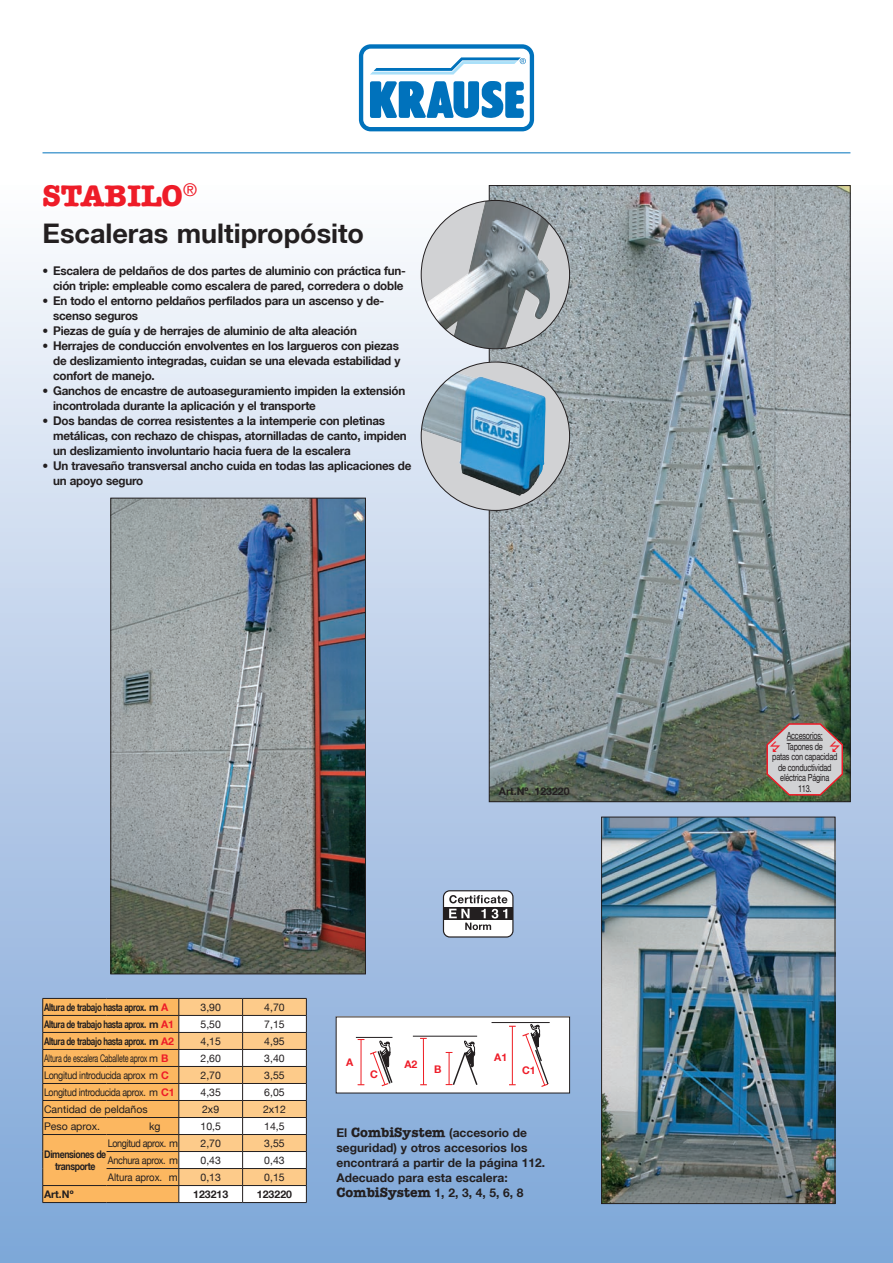
<style>
.page{position:relative;width:893px;height:1263px;background:#fff}
.page>*{position:absolute;margin:0;border:0;box-sizing:border-box;transform-origin:0 0}
.t1{font:700 30px "American Typewriter LT";color:#ee1c28}
.t2{font:700 27px "Helvetica Neue LT";color:#231f20}
.t3{font:700 12px/15px "Helvetica Neue LT";letter-spacing:-.02em;color:#231f20}
.t4{font:700 12px/15px "Helvetica Neue LT";color:#231f20}
.t5{font:10.5px "Helvetica Neue LT";letter-spacing:-.02em;color:#231f20}
.t6{font:700 10.5px "Helvetica Neue LT";letter-spacing:-.04em;color:#231f20;scale:.75 1}
.t7{font:10.5px "Helvetica Neue LT";letter-spacing:-.02em;color:#231f20;scale:.7 1}
.t8{font:10.5px "Helvetica Neue LT";letter-spacing:-.02em;color:#231f20;scale:.84 1}
.t9{font:10.5px "Helvetica Neue LT";color:#231f20}
.t10{font:10.5px "Helvetica Neue LT";letter-spacing:-.02em;color:#231f20;scale:.85 1}
.t11{font:700 10.5px/12px "Helvetica Neue LT";letter-spacing:-.04em;color:#231f20;text-align:center;scale:.83 1}
.t12{font:700 10.5px "Helvetica Neue LT";letter-spacing:-.04em;color:#231f20}
.t13{font:10.5px "Helvetica Neue LT";letter-spacing:-.04em;color:#231f20;scale:.86 1}
.t14{font:10.5px "Helvetica Neue LT";letter-spacing:-.02em;color:#231f20;scale:.86 1}
.t15{font:700 10.5px "Helvetica Neue LT";color:#231f20}
.t16{font:10.5px "Helvetica Neue LT";color:#231f20;scale:.91 1}
.t17{font:700 10.5px "Helvetica Neue LT";color:#ee1c28}
.t18{font:9.75px/10.5px "Helvetica Neue LT";letter-spacing:-.03em;color:#231f20;text-align:center;scale:.75 1}
.s1{color:#ee1c28}
.s2{font-weight:700;color:#ee1c28}
.s3{font-family:"American Typewriter LT";font-size:13.5px}
</style>
<div class="page">
<div style="left:0;top:185px;width:893px;height:1078px;background:linear-gradient(to bottom,#f8f8fa,#7ba3d5)"></div>
<hr style="left:43px;top:153px;width:807px;height:1px;background:#0072bc">
<svg style="left:357px;top:43px;width:179px;height:90px"></svg>
<svg style="left:359px;top:44px;width:175px;height:87px"></svg>
<div style="left:443px;top:891px;width:70px;height:46px;background:#fff;border-radius:6px"></div>
<div style="left:443px;top:890px;width:70px;height:47px;border:1px solid #231f20;border-radius:6px"></div>
<svg style="left:443px;top:907px;width:70px;height:13px"></svg>
<svg style="left:449px;top:909px;width:58px;height:21px"></svg>
<svg style="left:449px;top:895px;width:58px;height:8px"></svg>
<div style="left:336px;top:1017px;width:234px;height:76px;background:#fff"></div>
<svg style="left:446px;top:1041px;width:32px;height:45px"></svg>
<hr style="left:423px;top:1038px;width:1px;height:47px;background:#ee1d23">
<hr style="left:356px;top:1037px;width:36px;height:1px;background:#231f20">
<svg style="left:358px;top:1039px;width:35px;height:48px"></svg>
<hr style="left:413px;top:1036px;width:64px;height:1px;background:#231f20">
<hr style="left:492px;top:1022px;width:58px;height:1px;background:#231f20">
<svg style="left:509px;top:1024px;width:40px;height:63px"></svg>
<svg style="left:39px;top:185px;width:162px;height:53px"></svg>
<img style="left:603px;top:819px;width:230px;height:383px">
<div style="left:601px;top:817px;width:234px;height:387px;border:1px solid #231f20"></div>
<img style="left:113px;top:500px;width:251px;height:472px">
<div style="left:111px;top:498px;width:255px;height:476px;border:1px solid #231f20"></div>
<img style="left:491px;top:187px;width:357px;height:613px">
<div style="left:421px;top:362px;width:149px;height:148px;background:#d1d2d4;border-radius:50%"></div>
<img style="left:421px;top:362px;width:125px;height:134px">
<div style="left:421px;top:200px;width:149px;height:149px;background:#d1d2d4;border-radius:50%"></div>
<img style="left:421px;top:200px;width:137px;height:149px">
<hr style="left:43px;top:1202px;width:64px;height:1px;background:#231f20">
<hr style="left:107px;top:1202px;width:72px;height:1px;background:#231f20">
<hr style="left:179px;top:1202px;width:64px;height:1px;background:#231f20">
<hr style="left:243px;top:1202px;width:64px;height:1px;background:#231f20">
<svg style="left:42px;top:998px;width:265px;height:204px"></svg>
<svg style="left:766px;top:722px;width:78px;height:74px;background:#b5aea9"></svg>
<h1 class="t1" style="left:43px;top:178px;width:156px">STABILO<sup>®</sup></h1>
<h2 class="t2" style="left:43px;top:217px;width:323px">Escaleras multipropósito</h2>
<p class="t3" style="left:43px;top:263px;width:365px;text-align:right">• Escalera de peldaños de dos partes de aluminio con práctica fun&shy;ción triple: empleable como escalera de pared, corredera o doble</p>
<p class="t3" style="left:53px;top:293px;width:333px;text-indent:-11px">• En todo el entorno peldaños perfilados para un ascenso y de&shy;scenso seguros</p>
<p class="t3" style="left:43px;top:323px;width:316px">• Piezas de guía y de herrajes de aluminio de alta aleación</p>
<p class="t3" style="left:53px;top:338px;width:349px;text-indent:-11px">• Herrajes de conducción envolventes en los largueros con piezas de deslizamiento integradas, cuidan se una elevada estabilidad y confort de manejo.</p>
<p class="t3" style="left:53px;top:383px;width:354px;text-indent:-11px">• Ganchos de encastre de autoaseguramiento impiden la extensión incontrolada durante la aplicación y el transporte</p>
<p class="t3" style="left:53px;top:413px;width:355px;text-indent:-11px">• Dos bandas de correa resistentes a la intemperie con pletinas metálicas, con rechazo de chispas, atornilladas de canto, impiden un deslizamiento involuntario hacia fuera de la escalera</p>
<p class="t3" style="left:53px;top:458px;width:360px;text-indent:-11px">• Un travesaño transversal ancho cuida en todas las aplicaciones de un apoyo seguro</p>
<p class="t15" style="left:499px;top:784px;width:72px">Art.Nº. 123220</p>
<p class="t6" style="left:44px;top:1000px;width:167px">Altura de trabajo hasta aprox. m <span class="s1">A</span></p>
<p class="t5" style="left:200px;top:1001px;width:22px">3,90</p>
<p class="t5" style="left:264px;top:1001px;width:22px">4,70</p>
<p class="t6" style="left:44px;top:1017px;width:175px">Altura de trabajo hasta aprox. m <span class="s1">A1</span></p>
<p class="t5" style="left:200px;top:1018px;width:22px">5,50</p>
<p class="t5" style="left:264px;top:1018px;width:22px">7,15</p>
<p class="t6" style="left:44px;top:1034px;width:175px">Altura de trabajo hasta aprox. m <span class="s1">A2</span></p>
<p class="t5" style="left:200px;top:1035px;width:22px">4,15</p>
<p class="t5" style="left:264px;top:1035px;width:22px">4,95</p>
<p class="t7" style="left:44px;top:1052px;width:179px">Altura de escalera Caballete aprox m <span class="s2">B</span></p>
<p class="t5" style="left:200px;top:1052px;width:22px">2,60</p>
<p class="t5" style="left:264px;top:1052px;width:22px">3,40</p>
<p class="t10" style="left:44px;top:1069px;width:148px">Longitud introducida aprox m <span class="s2">C</span></p>
<p class="t5" style="left:200px;top:1069px;width:22px">2,70</p>
<p class="t5" style="left:264px;top:1069px;width:22px">3,55</p>
<p class="t8" style="left:44px;top:1086px;width:157px">Longitud introducida aprox. m <span class="s2">C1</span></p>
<p class="t5" style="left:200px;top:1086px;width:22px">4,35</p>
<p class="t5" style="left:264px;top:1086px;width:22px">6,05</p>
<p class="t9" style="left:44px;top:1103px;width:105px">Cantidad de peldaños</p>
<p class="t5" style="left:202px;top:1103px;width:19px">2x9</p>
<p class="t5" style="left:263px;top:1103px;width:24px">2x12</p>
<p class="t9" style="left:44px;top:1120px;width:58px">Peso aprox.</p>
<p class="t5" style="left:149px;top:1120px;width:13px">kg</p>
<p class="t5" style="left:200px;top:1120px;width:22px">10,5</p>
<p class="t5" style="left:264px;top:1120px;width:22px">14,5</p>
<p class="t11" style="left:44px;top:1148px;width:76px">Dimensiones de transporte</p>
<p class="t13" style="left:108px;top:1137px;width:83px">Longitud aprox. m</p>
<p class="t5" style="left:200px;top:1137px;width:22px">2,70</p>
<p class="t5" style="left:264px;top:1137px;width:22px">3,55</p>
<p class="t14" style="left:108px;top:1154px;width:83px">Anchura aprox. m</p>
<p class="t5" style="left:200px;top:1154px;width:22px">0,43</p>
<p class="t5" style="left:264px;top:1154px;width:22px">0,43</p>
<p class="t16" style="left:108px;top:1171px;width:78px">Altura aprox. m</p>
<p class="t5" style="left:200px;top:1171px;width:22px">0,13</p>
<p class="t5" style="left:264px;top:1171px;width:22px">0,15</p>
<p class="t12" style="left:44px;top:1187px;width:31px">Art.Nº</p>
<p class="t12" style="left:193px;top:1187px;width:37px">123213</p>
<p class="t12" style="left:257px;top:1187px;width:37px">123220</p>
<p class="t17" style="left:346px;top:1056px;width:9px">A</p>
<p class="t17" style="left:370px;top:1067px;width:9px">C</p>
<p class="t17" style="left:404px;top:1057px;width:15px">A2</p>
<p class="t17" style="left:434px;top:1062px;width:9px">B</p>
<p class="t17" style="left:494px;top:1050px;width:15px">A1</p>
<p class="t17" style="left:522px;top:1063px;width:15px">C1</p>
<p class="t4" style="left:336px;top:1124px;width:210px">El <span class="s3">CombiSystem</span> (accesorio de seguridad) y otros accesorios los encontrará a partir de la página 112.<br>Adecuado para esta escalera:<br><span class="s3">CombiSystem</span> 1, 2, 3, 4, 5, 6, 8</p>
<p class="t18" style="left:772px;top:730px;width:88px">Accesorios:<br>Tapones de<br>patas con capacidad de conductividad eléctrica Página<br>113.</p>
</div>
